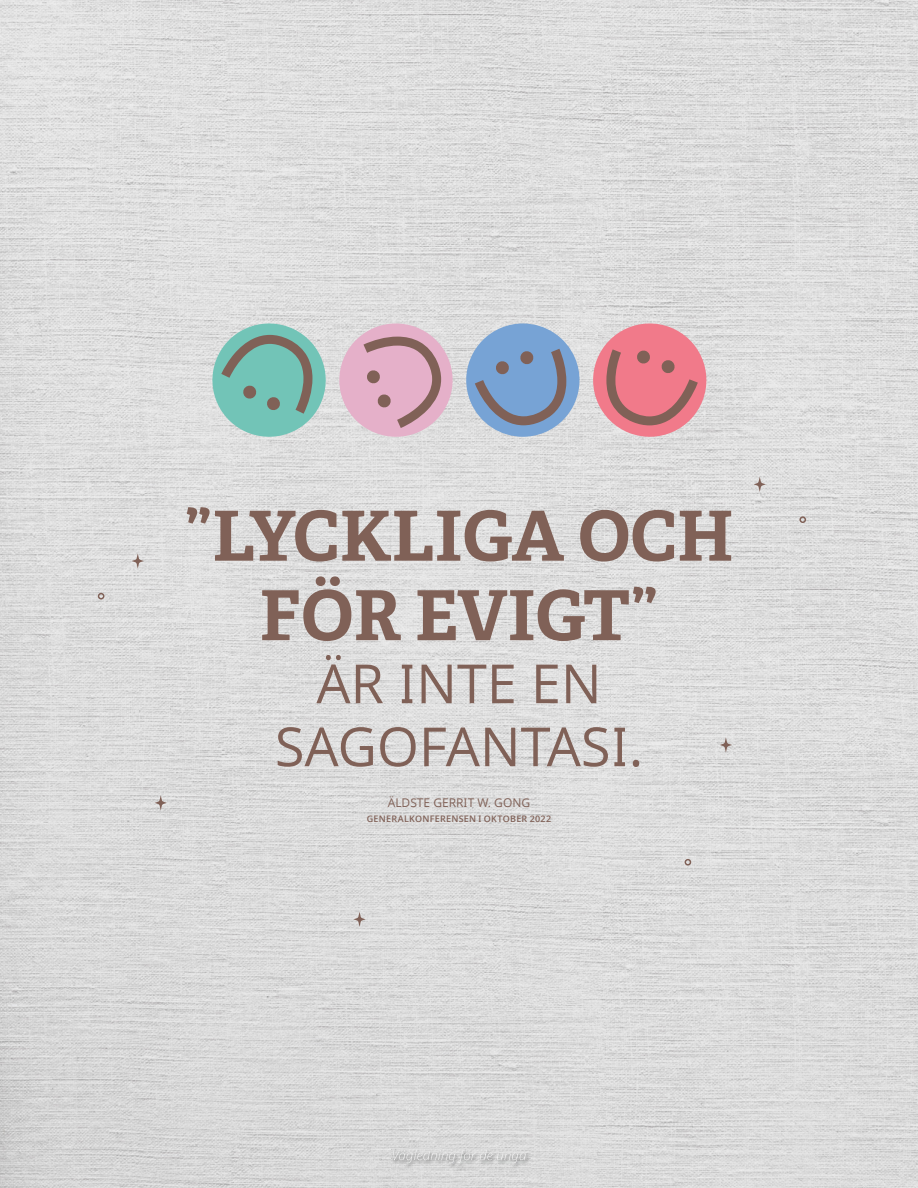
<style>
.page{position:relative;width:918px;height:1188px;background:#fff}
.page>*{position:absolute;margin:0;border:0;box-sizing:border-box;transform-origin:0 0}
.t1{font:700 69px/79.5px "Helam Slablds Lat";color:#806157;text-align:center}
.t2{font:54px/63px "Dots Solidlds Lat";color:#806157;text-align:center}
.t3{font:12px "Dots Solidlds Lat";color:#806157}
.t4{font:600 9px "Dots Solidlds Lat";letter-spacing:.03em;color:#806157}
</style>
<div class="page">
<img style="left:0;top:0;width:918px;height:1188px">
<img style="left:391px;top:1149px;width:140px;height:20px">
<img style="left:393px;top:1150px;width:133px;height:13px">
<svg style="left:204px;top:316px;width:510px;height:129px;background:#bcb3bc"></svg>
<svg style="left:155px;top:795px;width:12px;height:15px"></svg>
<svg style="left:132px;top:553px;width:12px;height:16px"></svg>
<svg style="left:754px;top:477px;width:12px;height:15px"></svg>
<svg style="left:353px;top:912px;width:13px;height:15px"></svg>
<svg style="left:799px;top:516px;width:7px;height:7px"></svg>
<svg style="left:685px;top:859px;width:6px;height:7px"></svg>
<svg style="left:98px;top:593px;width:6px;height:7px"></svg>
<svg style="left:720px;top:737px;width:12px;height:16px"></svg>
<h1 class="t1" style="left:184px;top:495px;width:551px">”LYCKLIGA OCH<br>FÖR EVIGT”</h1>
<h2 class="t2" style="left:275px;top:652px;width:370px">ÄR INTE EN<br>SAGOFANTASI.</h2>
<h3 class="t3" style="left:388px;top:794px;width:144px">ÄLDSTE GERRIT W. GONG</h3>
<p class="t4" style="left:367px;top:812px;width:186px">GENERALKONFERENSEN I OKTOBER 2022</p>
</div>
